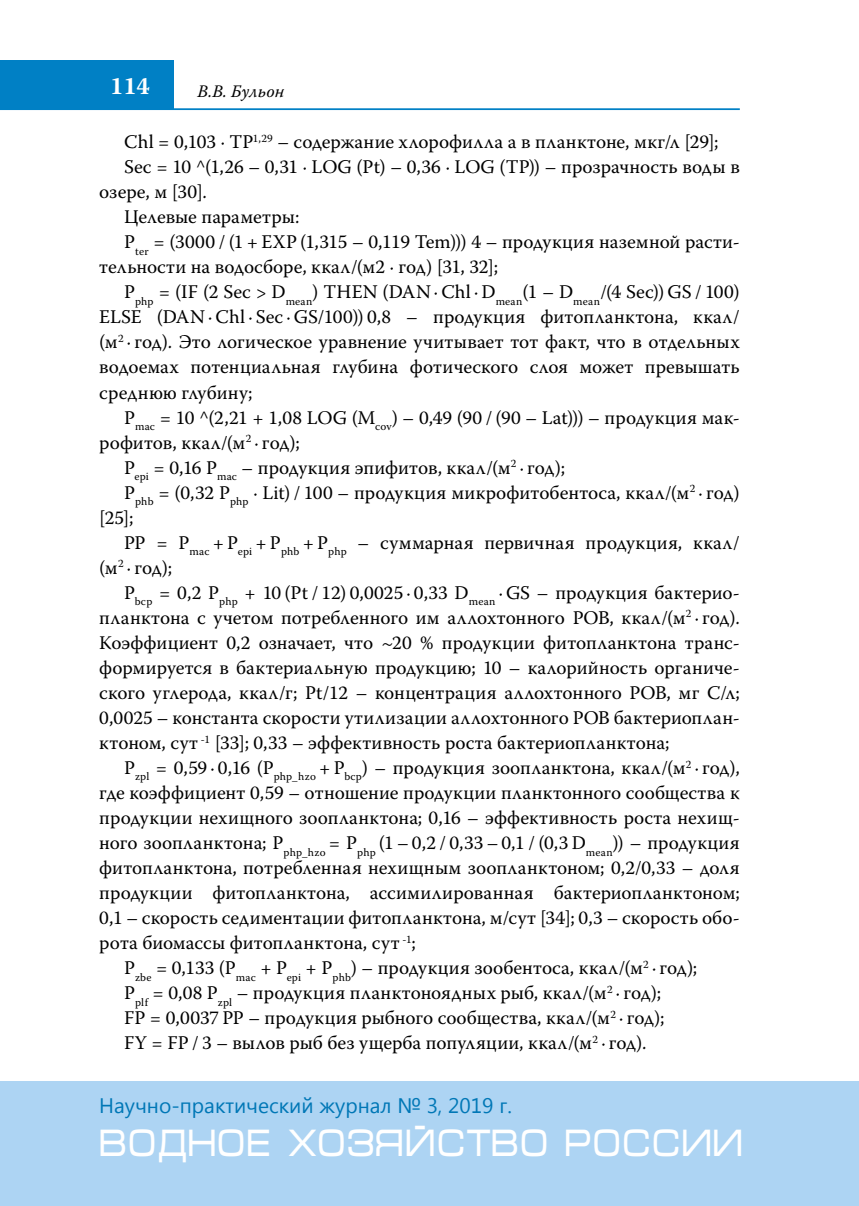
<style>
.page{position:relative;width:859px;height:1206px;background:#fff}
.page>*{position:absolute;margin:0;border:0;box-sizing:border-box;transform-origin:0 0}
.t1{font:38.5px "Micra C";color:#fff;scale:.83 1}
.t2{font:700 24.5px "Warnock Pro";color:#fff}
.t3{font:21px "Segoe UI";color:#0077b6}
.t4{font:19.25px "Warnock Pro";letter-spacing:.005em;color:#000}
.t5{font:italic 17.5px "Warnock Pro";letter-spacing:.005em;color:#000}
</style>
<div class="page">
<hr style="left:0;top:108px;width:739px;height:2px;background:#0080c5">
<div style="left:0;top:60px;width:174px;height:50px;background:#0080c5"></div>
<div style="left:0;top:1081px;width:858px;height:124px;background:#add4f3"></div>
<p class="t2" style="left:110px;top:71px;width:41px">114</p>
<p class="t5" style="left:197px;top:80px;width:88px">В.В. Бульон</p>
<p class="t4" style="left:124px;top:130px;width:595px">Chl = 0,103 ∙ TP<sup>1,29</sup> – содержание хлорофилла a в планктоне, мкг/л [29];</p>
<p class="t4" style="left:124px;top:155px;width:617px">Sec = 10 ^(1,26 – 0,31 ∙ LOG (Pt) – 0,36 ∙ LOG (TP)) – прозрачность воды в</p>
<p class="t4" style="left:99px;top:180px;width:109px">озере, м [30].</p>
<p class="t4" style="left:124px;top:205px;width:177px">Целевые параметры:</p>
<p class="t4" style="left:124px;top:230px;width:617px">P<sub>ter</sub> = (3000 / (1 + EXP (1,315 – 0,119 Tem))) 4 – продукция наземной расти-</p>
<p class="t4" style="left:99px;top:255px;width:400px">тельности на водосборе, ккал/(м2 ∙ год) [31, 32];</p>
<p class="t4" style="left:124px;top:280px;width:617px">P<sub>php</sub> = (IF (2 Sec &gt; D<sub>mean</sub>) THEN (DAN ∙ Chl ∙ D<sub>mean</sub>(1 – D<sub>mean</sub>/(4 Sec)) GS / 100)</p>
<p class="t4" style="left:99px;top:305px;width:641px">ELSE (DAN ∙ Chl ∙ Sec ∙ GS/100)) 0,8 – продукция фитопланктона, ккал/</p>
<p class="t4" style="left:99px;top:330px;width:641px">(м<sup>2</sup> ∙ год). Это логическое уравнение учитывает тот факт, что в отдельных</p>
<p class="t4" style="left:99px;top:355px;width:641px">водоемах потенциальная глубина фотического слоя может превышать</p>
<p class="t4" style="left:99px;top:380px;width:155px">среднюю глубину;</p>
<p class="t4" style="left:124px;top:405px;width:615px">P<sub>mac</sub> = 10 ^(2,21 + 1,08 LOG (M<sub>cov</sub>) – 0,49 (90 / (90 – Lat))) – продукция мак-</p>
<p class="t4" style="left:99px;top:430px;width:202px">рофитов, ккал/(м<sup>2</sup> ∙ год);</p>
<p class="t4" style="left:124px;top:455px;width:442px">P<sub>epi</sub> = 0,16 P<sub>mac</sub> – продукция эпифитов, ккал/(м<sup>2</sup> ∙ год);</p>
<p class="t4" style="left:124px;top:481px;width:617px">P<sub>phb</sub> = (0,32 P<sub>php</sub> ∙ Lit) / 100 – продукция микрофитобентоса, ккал/(м<sup>2</sup> ∙ год)</p>
<p class="t4" style="left:99px;top:506px;width:36px">[25];</p>
<p class="t4" style="left:124px;top:531px;width:617px">PP = P<sub>mac</sub> + P<sub>epi</sub> + P<sub>phb</sub> + P<sub>php</sub> – суммарная первичная продукция, ккал/</p>
<p class="t4" style="left:99px;top:556px;width:74px">(м<sup>2</sup> ∙ год);</p>
<p class="t4" style="left:124px;top:581px;width:617px">P<sub>bcp</sub> = 0,2 P<sub>php</sub> + 10 (Pt / 12) 0,0025 ∙ 0,33 D<sub>mean</sub> ∙ GS – продукция бактерио-</p>
<p class="t4" style="left:99px;top:606px;width:641px">планктона с учетом потребленного им аллохтонного РОВ, ккал/(м<sup>2</sup> ∙ год).</p>
<p class="t4" style="left:99px;top:631px;width:641px">Коэффициент 0,2 означает, что ~20 % продукции фитопланктона транс-</p>
<p class="t4" style="left:99px;top:656px;width:641px">формируется в бактериальную продукцию; 10 – калорийность органиче-</p>
<p class="t4" style="left:99px;top:681px;width:641px">ского углерода, ккал/г; Pt/12 – концентрация аллохтонного РОВ, мг C/л;</p>
<p class="t4" style="left:99px;top:706px;width:641px">0,0025 – константа скорости утилизации аллохтонного РОВ бактериоплан-</p>
<p class="t4" style="left:99px;top:731px;width:571px">ктоном, сут <sup>-1</sup> [33]; 0,33 – эффективность роста бактериопланктона;</p>
<p class="t4" style="left:124px;top:756px;width:617px">P<sub>zpl</sub> = 0,59 ∙ 0,16 (P<sub>php_hzo</sub> + P<sub>bcp</sub>) – продукция зоопланктона, ккал/(м<sup>2</sup> ∙ год),</p>
<p class="t4" style="left:99px;top:781px;width:641px">где коэффициент 0,59 – отношение продукции планктонного сообщества к</p>
<p class="t4" style="left:99px;top:806px;width:641px">продукции нехищного зоопланктона; 0,16 – эффективность роста нехищ-</p>
<p class="t4" style="left:99px;top:831px;width:641px">ного зоопланктона; P<sub>php_hzo</sub> = P<sub>php</sub> (1 – 0,2 / 0,33 – 0,1 / (0,3 D<sub>mean</sub>)) – продукция</p>
<p class="t4" style="left:99px;top:856px;width:641px">фитопланктона, потребленная нехищным зоопланктоном; 0,2/0,33 – доля</p>
<p class="t4" style="left:99px;top:881px;width:641px">продукции фитопланктона, ассимилированная бактериопланктоном;</p>
<p class="t4" style="left:99px;top:906px;width:641px">0,1 – скорость седиментации фитопланктона, м/сут [34]; 0,3 – скорость обо-</p>
<p class="t4" style="left:99px;top:931px;width:318px">рота биомассы фитопланктона, сут <sup>-1</sup>;</p>
<p class="t4" style="left:124px;top:956px;width:574px">P<sub>zbe</sub> = 0,133 (P<sub>mac</sub> + P<sub>epi</sub> + P<sub>phb</sub>) – продукция зообентоса, ккал/(м<sup>2</sup> ∙ год);</p>
<p class="t4" style="left:124px;top:981px;width:538px">P<sub>plf</sub> = 0,08 P<sub>zpl</sub> – продукция планктоноядных рыб, ккал/(м<sup>2</sup> ∙ год);</p>
<p class="t4" style="left:124px;top:1006px;width:541px">FP = 0,0037 PP – продукция рыбного сообщества, ккал/(м<sup>2</sup> ∙ год);</p>
<p class="t4" style="left:124px;top:1031px;width:523px">FY = FP / 3 – вылов рыб без ущерба популяции, ккал/(м<sup>2</sup> ∙ год).</p>
<p class="t3" style="left:99px;top:1090px;width:414px">Научно-практический журнал № 3, 2019 г.</p>
<h1 class="t1" style="left:99px;top:1126px;width:777px">ВОДНОЕ ХОЗЯЙСТВО РОССИИ</h1>
</div>
